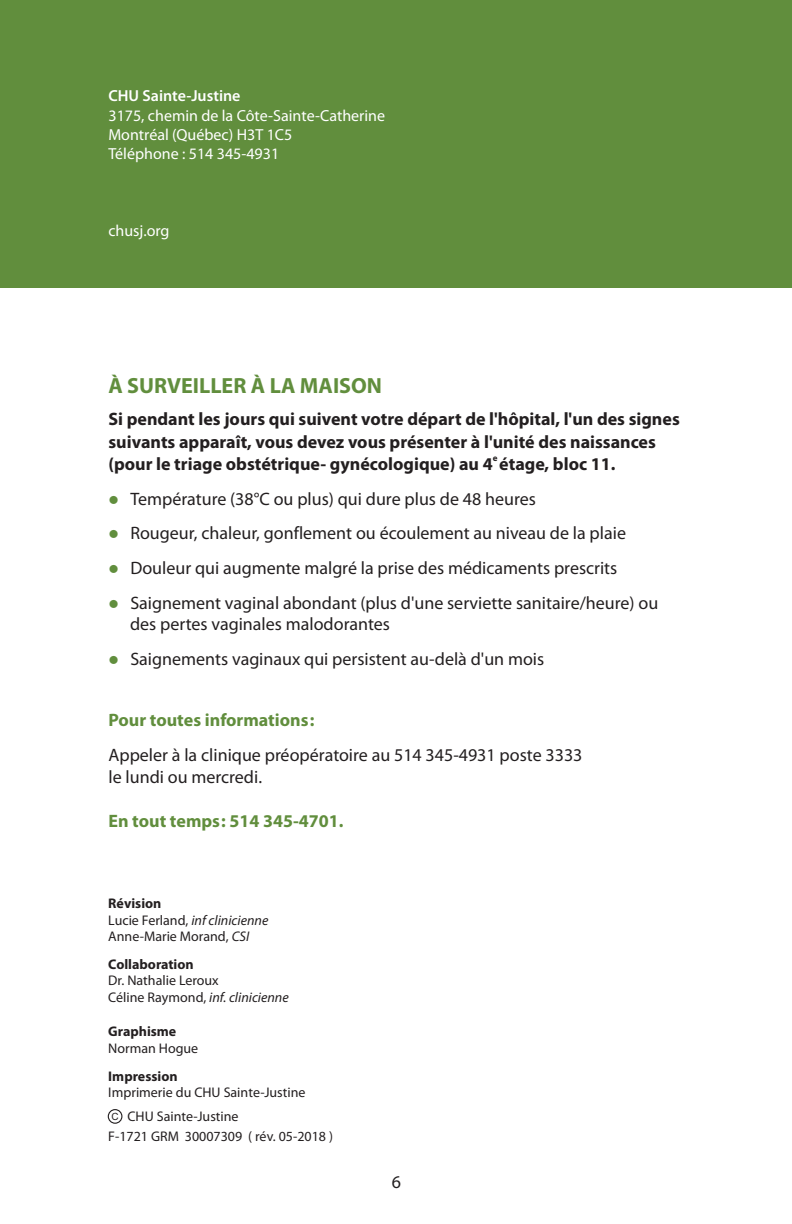
<style>
.page{position:relative;width:792px;height:1224px;background:#fff}
.page>*{position:absolute;margin:0;border:0;box-sizing:border-box;transform-origin:0 0}
.t1{font:700 22px "Myriad Pro";color:#618e3d}
.t2{font:18px/21.6px "Myriad Pro";color:#231f20}
.t3{font:700 18px/22.4px "Myriad Pro";color:#231f20}
.t4{font:700 18px "Myriad Pro";color:#618e3d}
.t5{font:16px/19.2px "Myriad Pro";color:#fff}
.t6{font:600 16px "Myriad Pro";color:#fff}
.t7{font:14px/16.8px "Myriad Pro";color:#231f20}
.t8{font:700 14px "Myriad Pro";color:#231f20}
.t9{font:10px "Arial";color:#231f20}
.t10{font:700 9px "Myriad Pro";color:#231f20}
.s1{color:#618e3d}
.s2{font-weight:700}
.s3{font-style:italic}
</style>
<div class="page">
<div style="left:1px;top:0;width:791px;height:288px;background:#618e3d"></div>
<div style="left:108px;top:1109px;width:14px;height:15px;border:1px solid #231f20;border-radius:50%"></div>
<p class="t6" style="left:108px;top:89px;width:134px">CHU Sainte-Justine</p>
<p class="t5" style="left:108px;top:107px;width:278px">3175, chemin de la Côte-Sainte-Catherine<br>Montréal (Québec) H3T 1C5<br>Téléphone : 514 345-4931</p>
<p class="t5" style="left:108px;top:222px;width:63px">chusj.org</p>
<p class="t1" style="left:108px;top:376px;width:275px">À SURVEILLER À LA MAISON</p>
<p class="t3" style="left:108px;top:410px;width:573px">Si pendant les jours qui suivent votre départ de l'hôpital, l'un des signes suivants apparaît, vous devez vous présenter à l'unité des naissances</p>
<p class="t10" style="left:493px;top:454px;width:6px">e</p>
<p class="t3" style="left:108px;top:454px;width:509px">(pour le triage obstétrique- gynécologique) au 4 étage, bloc 11.</p>
<p class="t2" style="left:108px;top:489px;width:429px"><span class="s1">●</span> Température (38°C ou plus) qui dure plus de 48 heures</p>
<p class="t2" style="left:108px;top:524px;width:519px"><span class="s1">●</span> Rougeur, chaleur, gonflement ou écoulement au niveau de la plaie</p>
<p class="t2" style="left:108px;top:559px;width:510px"><span class="s1">●</span> Douleur qui augmente malgré la prise des médicaments prescrits</p>
<p class="t2" style="left:130px;top:593px;width:530px;text-indent:-22px"><span class="s1">●</span> Saignement vaginal abondant (plus d'une serviette sanitaire/heure) ou des pertes vaginales malodorantes</p>
<p class="t2" style="left:108px;top:650px;width:437px"><span class="s1">●</span> Saignements vaginaux qui persistent au-delà d'un mois</p>
<p class="t4" style="left:108px;top:713px;width:207px">Pour toutes informations:</p>
<p class="t2" style="left:108px;top:746px;width:476px">Appeler à la clinique préopératoire au 514 345-4931 poste 3333 le lundi ou mercredi.</p>
<p class="t4" style="left:108px;top:814px;width:237px">En tout temps: 514 345-4701.</p>
<p class="t7" style="left:108px;top:896px;width:162px"><span class="s2">Révision<br></span>Lucie Ferland, <span class="s3">inf clinicienne<br></span>Anne-Marie Morand, <span class="s3">CSI</span></p>
<p class="t8" style="left:108px;top:958px;width:87px">Collaboration</p>
<p class="t7" style="left:108px;top:974px;width:182px">Dr. Nathalie Leroux<br>Céline Raymond, <span class="s3">inf. clinicienne</span></p>
<p class="t8" style="left:108px;top:1026px;width:70px">Graphisme</p>
<p class="t7" style="left:108px;top:1041px;width:92px">Norman Hogue</p>
<p class="t8" style="left:108px;top:1070px;width:71px">Impression</p>
<p class="t7" style="left:128px;top:1082px;width:180px;line-height:23.6px;text-indent:-19px">Imprimerie du CHU Sainte-Justine<br>CHU Sainte-Justine</p>
<p class="t7" style="left:108px;top:1129px;width:226px">F-1721 GRM 30007309 ( rév. 05-2018 )</p>
<p class="t9" style="left:111px;top:1113px;width:9px">C</p>
<p class="t2" style="left:392px;top:1173px;width:11px">6</p>
</div>
